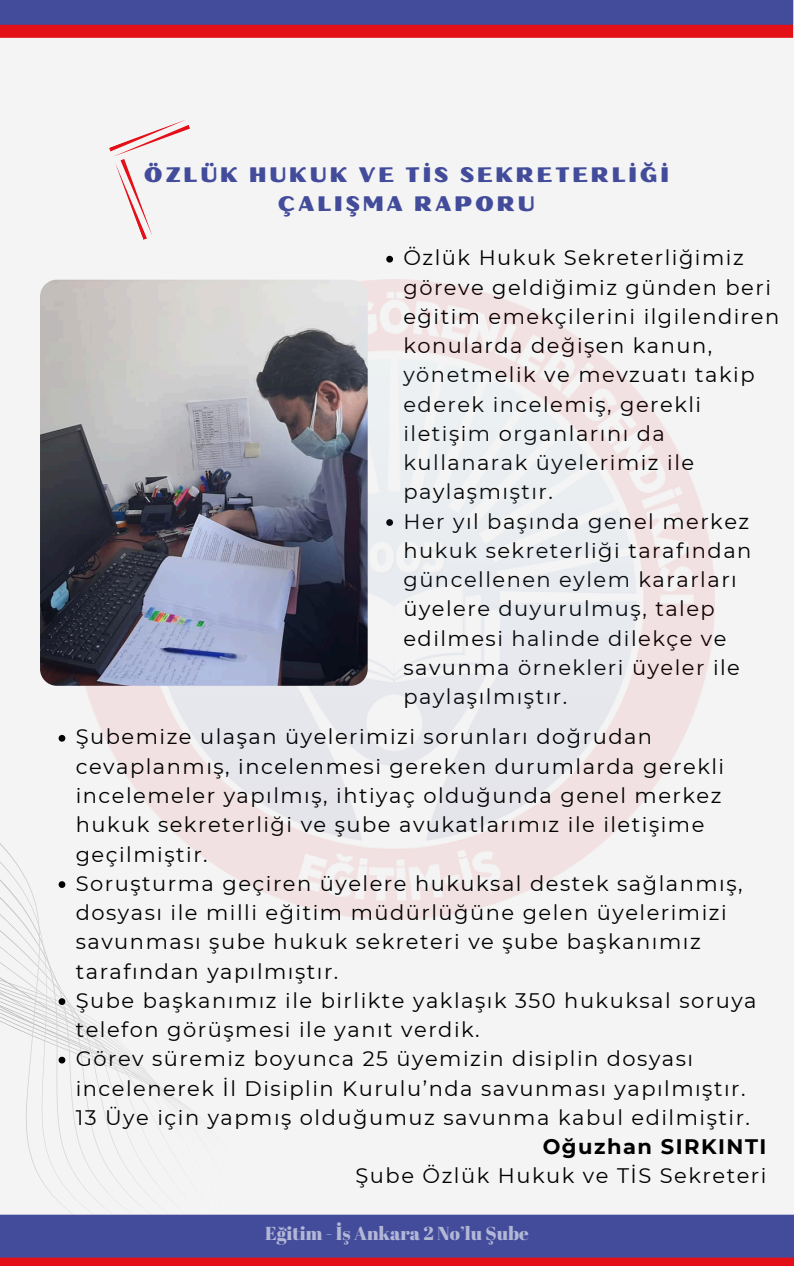
<style>
.page{position:relative;width:794px;height:1266px;background:#fff}
.page>*{position:absolute;margin:0;border:0;box-sizing:border-box;transform-origin:0 0}
.t1{font:21px/29.2px "Montserrat";letter-spacing:.07em;color:#000}
.t2{font:21px/29.2px "Oilvare Base";letter-spacing:.13em;color:#424c9a;text-align:center}
.t3{font:18.75px "Abril Fatface";color:#fff}
.s1{font-weight:700}
</style>
<div class="page">
<div style="left:0;top:0;width:793px;height:1266px;background:#f4f4f4"></div>
<svg style="left:125px;top:1048px;width:19px;height:151px"></svg>
<svg style="left:104px;top:1027px;width:21px;height:174px"></svg>
<svg style="left:0;top:843px;width:104px;height:369px"></svg>
<svg style="left:0;top:1214px;width:793px;height:52px;background:#5e4485"></svg>
<svg style="left:0;top:0;width:792px;height:38px;background:#79386d"></svg>
<svg style="left:386px;top:256px;width:7px;height:6px"></svg>
<img style="left:74px;top:280px;width:640px;height:640px">
<svg style="left:109px;top:119px;width:81px;height:121px"></svg>
<img style="left:40px;top:280px;width:327px;height:406px;border-radius:17px">
<svg style="left:59px;top:735px;width:6px;height:6px"></svg>
<svg style="left:59px;top:881px;width:6px;height:7px"></svg>
<svg style="left:59px;top:998px;width:6px;height:7px"></svg>
<svg style="left:59px;top:1056px;width:6px;height:7px"></svg>
<p class="t2" style="left:144px;top:160px;width:526px">ÖZLÜK HUKUK VE TİS SEKRETERLİĞİ<br>ÇALIŞMA RAPORU</p>
<p class="t1" style="left:403px;top:243px;width:377px">Özlük Hukuk Sekreterliği miz göreve geldiği miz günden beri eğiti m emekçi leri ni i lgi lendi ren konularda değişen kanun, yönetmeli k ve mevzuatı taki p ederek i ncelemiş, gerekli<br>i letişi m organlarını da kullanarak üyeleri miz i le paylaşmıştır.</p>
<h1 class="t1" style="left:403px;top:506px;width:349px">Her yıl başında genel merkez hukuk sekreterliği tarafından güncellenen eylem kararları üyelere duyurulmuş, talep edi lmesi hali nde di lekçe ve savunma örnekleri üyeler i le paylaşılmıştır.</h1>
<p class="t1" style="left:76px;top:722px;width:647px">Şubemize ulaşan üyeleri mizi sorunları doğrudan cevaplanmış, i ncelenmesi gereken durumlarda gerekli i ncelemeler yapılmış, i htiyaç olduğunda genel merkez hukuk sekreterliği ve şube avukatlarımız i le i letişi me geçi lmişti r.</p>
<p class="t1" style="left:76px;top:868px;width:668px">Soruşturma geçi ren üyelere hukuksal destek sağlanmış, dosyası i le mi lli eğiti m müdürlüğüne gelen üyeleri mizi savunması şube hukuk sekreteri ve şube başkanımız tarafından yapılmıştır.</p>
<p class="t1" style="left:76px;top:985px;width:682px">Şube başkanımız i le bi rli kte yaklaşık 350 hukuksal soruya telefon görüşmesi i le yanıt verdi k.</p>
<p class="t1" style="left:76px;top:1044px;width:675px">Görev süremiz boyunca 25 üyemizi n disi pli n dosyası<br>i ncelenerek İl Disi pli n Kurulu’nda savunması yapılmıştır.<br>13 Üye için yapmış olduğumuz savunma kabul edilmiştir.</p>
<p class="t1" style="left:355px;top:1132px;width:412px;text-align:right"><span class="s1">Oğuzhan SIRKINTI<br></span>Şube Özlük Hukuk ve TİS Sekreteri</p>
<p class="t3" style="left:265px;top:1219px;width:265px">Eğ t m - İş Ankara 2 No’lu Şube</p>
</div>
